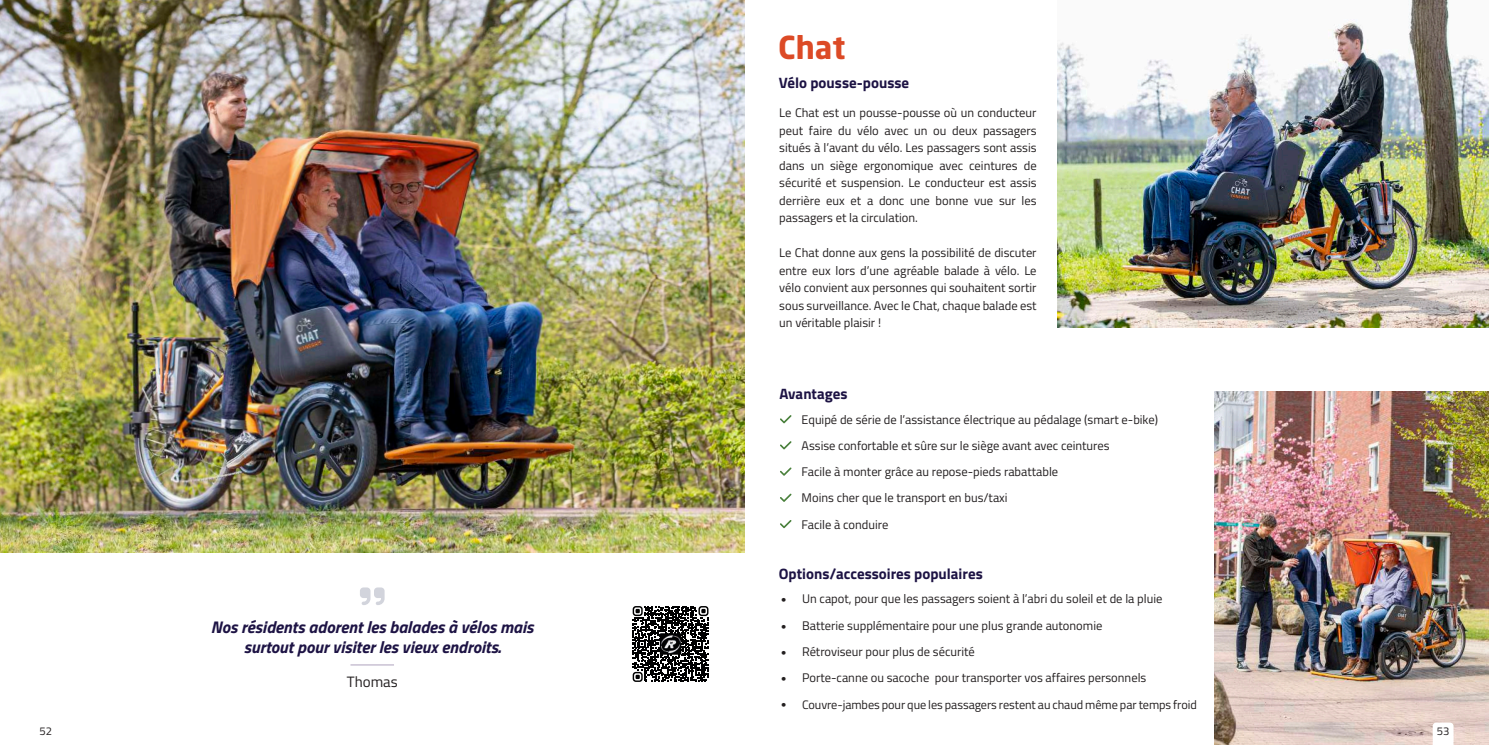
<style>
.page{position:relative;width:1489px;height:745px;background:#fff}
.page>*{position:absolute;margin:0;border:0;box-sizing:border-box;transform-origin:0 0}
.t1{font:700 31.25px "Neo Sans VR";color:#dc4a26}
.t2{font:italic 700 16.88px/20px "Titillium Web";color:#1d1344;text-align:center}
.t3{font:700 15px "Titillium Web";color:#1d1344}
.t4{font:15px "Titillium Web";color:#231f20}
.t5{font:12.5px/17.5px "Titillium Web";color:#231f20}
.t6{font:12.25px "Titillium Web";letter-spacing:-.005em;color:#231f20}
.t7{font:11.25px "Titillium Web";color:#231f20}
</style>
<div class="page">
<img style="left:0;top:0;width:744px;height:552px">
<img style="left:1214px;top:391px;width:274px;height:353px">
<svg style="left:1432px;top:722px;width:21px;height:22px"></svg>
<img style="left:1057px;top:0;width:431px;height:327px">
<hr style="left:350px;top:664px;width:44px;height:1px;background:#afa2be">
<div style="left:360px;top:587px;width:24px;height:21px;background:linear-gradient(to right,#fefefe,#fefeff)"></div>
<svg style="left:360px;top:587px;width:24px;height:17px"></svg>
<svg style="left:780px;top:415px;width:11px;height:8px"></svg>
<svg style="left:780px;top:441px;width:11px;height:8px"></svg>
<svg style="left:780px;top:467px;width:11px;height:8px"></svg>
<svg style="left:780px;top:493px;width:11px;height:8px"></svg>
<svg style="left:780px;top:520px;width:11px;height:8px"></svg>
<svg style="left:632px;top:606px;width:76px;height:75px"></svg>
<h1 class="t1" style="left:778px;top:35px;width:69px">Chat</h1>
<p class="t3" style="left:778px;top:71px;width:132px">Vélo pousse-pousse</p>
<p class="t5" style="left:779px;top:103px;width:259px;text-align:justify">Le Chat est un pousse-pousse où un conducteur peut faire du vélo avec un ou deux passagers situés à l’avant du vélo. Les passagers sont assis dans un siège ergonomique avec ceintures de sécurité et suspension. Le conducteur est assis derrière eux et a donc une bonne vue sur les passagers et la circulation.</p>
<p class="t5" style="left:779px;top:243px;width:259px;text-align:justify">Le Chat donne aux gens la possibilité de discuter entre eux lors d’une agréable balade à vélo. Le vélo convient aux personnes qui souhaitent sortir sous surveillance. Avec le Chat, chaque balade est un véritable plaisir !</p>
<h2 class="t2" style="left:211px;top:616px;width:324px">Nos résidents adorent les balades à vélos mais surtout pour visiter les vieux endroits.</h2>
<p class="t4" style="left:347px;top:670px;width:52px">Thomas</p>
<p class="t3" style="left:779px;top:382px;width:70px">Avantages</p>
<p class="t5" style="left:801px;top:405px;width:358px;line-height:26.2px">Equipé de série de l’assistance électrique au pédalage (smart e-bike)<br>Assise confortable et sûre sur le siège avant avec ceintures<br>Facile à monter grâce au repose-pieds rabattable<br>Moins cher que le transport en bus/taxi<br>Facile à conduire</p>
<p class="t3" style="left:778px;top:561px;width:205px">Options/accessoires populaires</p>
<p class="t5" style="left:802px;top:585px;width:362px;line-height:26.2px">Un capot, pour que les passagers soient à l’abri du soleil et de la pluie Batterie supplémentaire pour une plus grande autonomie Rétroviseur pour plus de sécurité<br>Porte-canne ou sacoche pour transporter vos affaires personnels</p>
<p class="t6" style="left:802px;top:694px;width:396px">Couvre-jambes pour que les passagers restent au chaud même par temps froid</p>
<p class="t7" style="left:40px;top:722px;width:14px">52</p>
<p class="t7" style="left:1436px;top:722px;width:14px">53</p>
</div>
